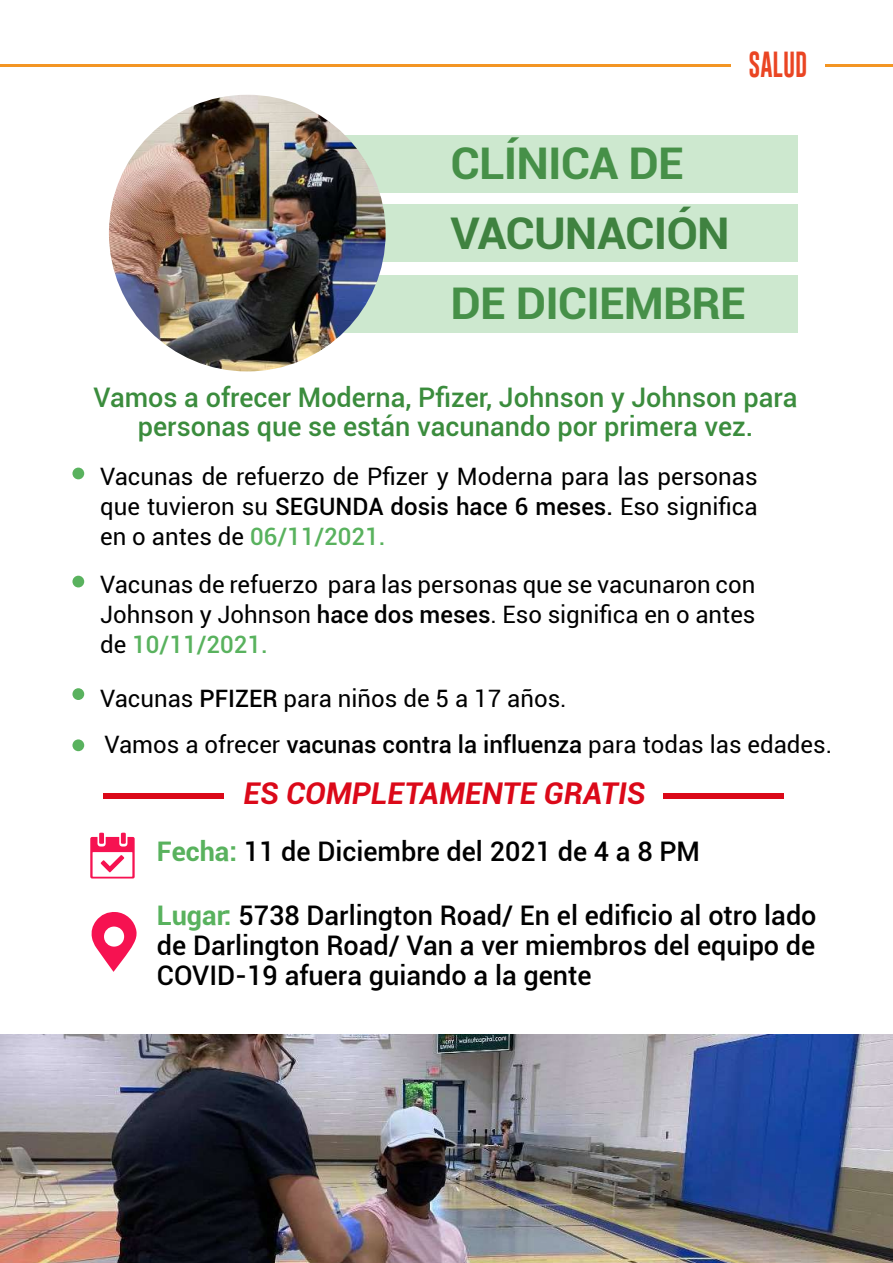
<style>
.page{position:relative;width:893px;height:1263px;background:#fff}
.page>*{position:absolute;margin:0;border:0;box-sizing:border-box;transform-origin:0 0}
.t1{font:700 43.65px/70.2px "Roboto";letter-spacing:-.02em;color:#3f8240;scale:1.06 1}
.t2{font:italic 700 30px "Roboto";color:#db0919}
.t3{font:30px "Gobold";color:#ea4523;scale:.79 1}
.t4{font:500 27px/30px "Roboto";color:#000;text-align:justify}
.t5{font:500 27px/28.5px "Roboto";color:#3b8c3d;text-align:center}
.t6{font:24px/30px "Roboto";color:#000;text-align:justify}
.s1{font-weight:500}
.s2{font-weight:500;color:#59b25e}
.s3{font-weight:700;color:#59b25e}
</style>
<div class="page">
<hr style="left:0;top:64px;width:730px;height:3px;background:#f39523">
<hr style="left:826px;top:64px;width:67px;height:3px;background:#f39523">
<div style="left:282px;top:204px;width:516px;height:58px;background:#cde8cf"></div>
<div style="left:282px;top:275px;width:516px;height:58px;background:#cde8cf"></div>
<div style="left:282px;top:135px;width:516px;height:58px;background:#cde8cf"></div>
<img style="left:109px;top:95px;width:277px;height:276px;border-radius:138px">
<div style="left:72px;top:468px;width:12px;height:11px;background:#59b25e;border-radius:50%"></div>
<div style="left:72px;top:576px;width:12px;height:11px;background:#59b25e;border-radius:50%"></div>
<div style="left:72px;top:688px;width:12px;height:12px;background:#59b25e;border-radius:50%"></div>
<div style="left:72px;top:739px;width:12px;height:12px;background:#59b25e;border-radius:50%"></div>
<div style="left:103px;top:793px;width:121px;height:5px;background:#db0919"></div>
<div style="left:663px;top:793px;width:121px;height:5px;background:#db0919"></div>
<svg style="left:90px;top:833px;width:45px;height:45px"></svg>
<svg style="left:91px;top:912px;width:46px;height:60px"></svg>
<img style="left:0;top:1034px;width:893px;height:228px">
<p class="t3" style="left:748px;top:44px;width:76px">SALUD</p>
<h1 class="t1" style="left:451px;top:126px;width:280px">CLÍNICA DE<br>VACUNACIÓN<br>DE DICIEMBRE</h1>
<p class="t5" style="left:94px;top:382px;width:706px">Vamos a ofrecer Moderna, Pfizer, Johnson y Johnson para personas que se están vacunando por primera vez.</p>
<p class="t6" style="left:100px;top:460px;width:659px">Vacunas de refuerzo de Pfizer y Moderna para las personas que tuvieron su <span class="s1">SEGUNDA dosis hace 6 meses.</span> Eso significa en o antes de <span class="s2">06/11/2021.</span></p>
<p class="t6" style="left:100px;top:568px;width:657px">Vacunas de refuerzo para las personas que se vacunaron con Johnson y Johnson <span class="s1">hace dos meses</span>. Eso significa en o antes de <span class="s2">10/11/2021.</span></p>
<p class="t6" style="left:100px;top:674px;width:733px;line-height:46.7px">Vacunas <span class="s1">PFIZER</span> para niños de 5 a 17 años.<br>Vamos a ofrecer <span class="s1">vacunas contra la influenza</span> para todas las edades.</p>
<p class="t2" style="left:243px;top:772px;width:403px">ES COMPLETAMENTE GRATIS</p>
<p class="t4" style="left:157px;top:836px;width:545px"><span class="s3">Fecha:</span> 11 de Diciembre del 2021 de 4 a 8 PM</p>
<p class="t4" style="left:157px;top:900px;width:661px"><span class="s3">Lugar:</span> 5738 Darlington Road/ En el edificio al otro lado de Darlington Road/ Van a ver miembros del equipo de COVID-19 afuera guiando a la gente</p>
</div>
